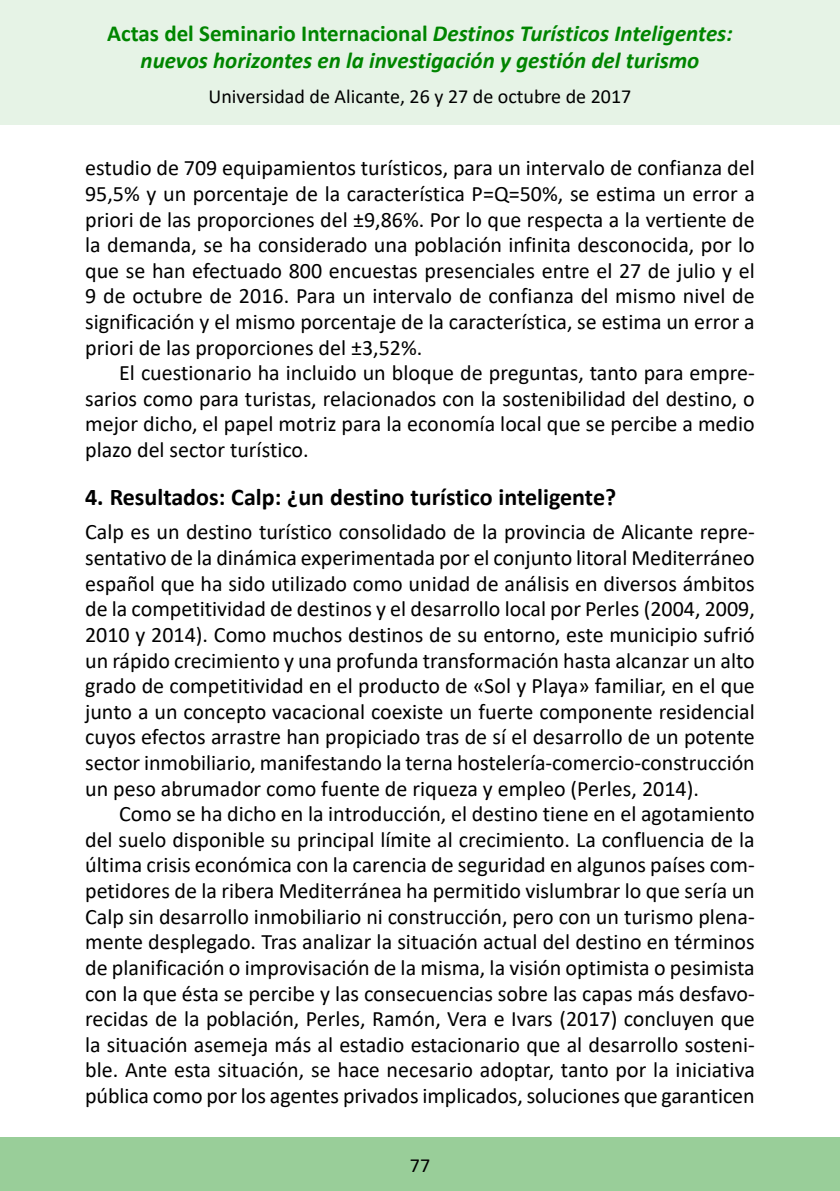
<style>
.page{position:relative;width:840px;height:1191px;background:#fff}
.page>*{position:absolute;margin:0;border:0;box-sizing:border-box;transform-origin:0 0}
.t1{font:700 24px "Calibri";color:#000}
.t2{font:italic 700 23px/27.6px "Calibri";color:#008500;text-align:center}
.t3{font:22px/25.6px "Calibri";color:#000;text-align:justify}
.t4{font:20px "Calibri";color:#000}
.s1{font-style:normal}
</style>
<div class="page">
<div style="left:0;top:0;width:839px;height:125px;background:#e6f3e6"></div>
<div style="left:0;top:1137px;width:839px;height:54px;background:#99ce99"></div>
<p class="t2" style="left:107px;top:19px;width:626px"><span class="s1">Actas del Seminario Internacional</span> Destinos Turísticos Inteligentes: nuevos horizontes en la investigación y gestión del turismo</p>
<p class="t4" style="left:208px;top:82px;width:424px">Universidad de Alicante, 26 y 27 de octubre de 2017</p>
<p class="t3" style="left:85px;top:155px;width:671px">estudio de 709 equipamientos turísticos, para un intervalo de confianza del 95,5% y un porcentaje de la característica P=Q=50%, se estima un error a priori de las proporciones del ±9,86%. Por lo que respecta a la vertiente de la demanda, se ha considerado una población infinita desconocida, por lo que se han efectuado 800 encuestas presenciales entre el 27 de julio y el 9 de octubre de 2016. Para un intervalo de confianza del mismo nivel de significación y el mismo porcentaje de la característica, se estima un error a priori de las proporciones del ±3,52%.</p>
<p class="t3" style="left:85px;top:359px;width:670px;text-indent:34px">El cuestionario ha incluido un bloque de preguntas, tanto para empre&shy;sarios como para turistas, relacionados con la sostenibilidad del destino, o mejor dicho, el papel motriz para la economía local que se percibe a medio plazo del sector turístico.</p>
<p class="t1" style="left:85px;top:480px;width:532px">4. Resultados: Calp: ¿un destino turístico inteligente?</p>
<p class="t3" style="left:85px;top:519px;width:670px">Calp es un destino turístico consolidado de la provincia de Alicante repre&shy;sentativo de la dinámica experimentada por el conjunto litoral Mediterráneo español que ha sido utilizado como unidad de análisis en diversos ámbitos de la competitividad de destinos y el desarrollo local por Perles (2004, 2009, 2010 y 2014). Como muchos destinos de su entorno, este municipio sufrió un rápido crecimiento y una profunda transformación hasta alcanzar un alto grado de competitividad en el producto de «Sol y Playa» familiar, en el que junto a un concepto vacacional coexiste un fuerte componente residencial cuyos efectos arrastre han propiciado tras de sí el desarrollo de un potente sector inmobiliario, manifestando la terna hostelería-comercio-construcción un peso abrumador como fuente de riqueza y empleo (Perles, 2014).</p>
<p class="t3" style="left:85px;top:800px;width:671px;text-indent:34px">Como se ha dicho en la introducción, el destino tiene en el agotamiento del suelo disponible su principal límite al crecimiento. La confluencia de la última crisis económica con la carencia de seguridad en algunos países com&shy;petidores de la ribera Mediterránea ha permitido vislumbrar lo que sería un Calp sin desarrollo inmobiliario ni construcción, pero con un turismo plena&shy;mente desplegado. Tras analizar la situación actual del destino en términos de planificación o improvisación de la misma, la visión optimista o pesimista con la que ésta se percibe y las consecuencias sobre las capas más desfavo&shy;recidas de la población, Perles, Ramón, Vera e Ivars (2017) concluyen que la situación asemeja más al estadio estacionario que al desarrollo sosteni&shy;ble. Ante esta situación, se hace necesario adoptar, tanto por la iniciativa pública como por los agentes privados implicados, soluciones que garanticen</p>
<p class="t4" style="left:409px;top:1151px;width:22px">77</p>
</div>
